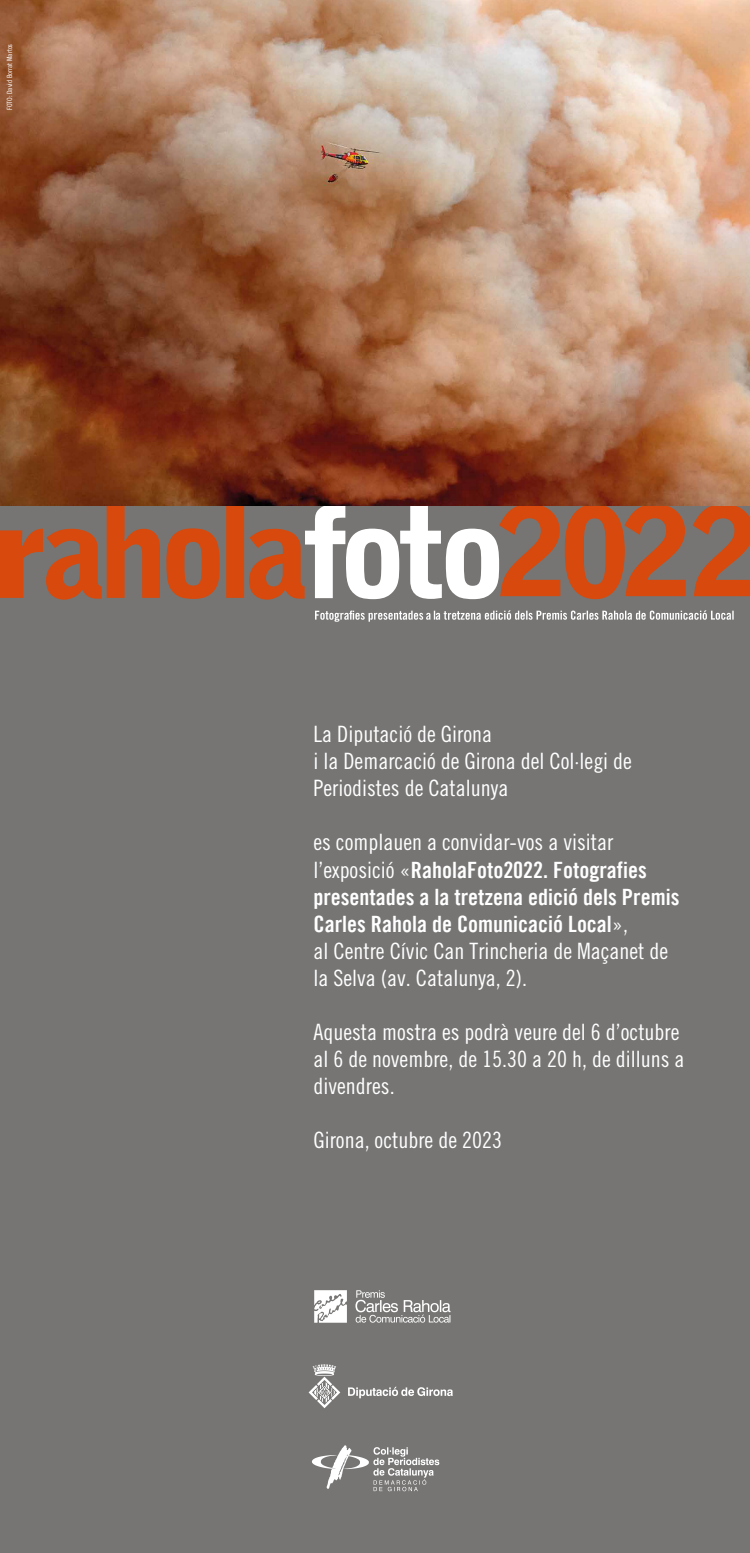
<style>
.page{position:relative;width:750px;height:1553px;background:#767574}
.page>*{position:absolute;margin:0;border:0;box-sizing:border-box;transform-origin:0 0}
.t1{font:22.5px/27px "Trade Gothic LT Std Cn 18";color:#fff}
.t2{font:22.5px/27px "Trade Gothic LT Bold Cond Twenty";color:#fff}
.t3{font:7.25px "Trade Gothic LT Std Cn 18";color:#fff}
.s1{font-family:"Trade Gothic LT Std Cn 18"}
</style>
<div class="page">
<svg style="left:0;top:506px;width:686px;height:94px"></svg>
<svg style="left:693px;top:506px;width:57px;height:90px"></svg>
<svg style="left:315px;top:610px;width:419px;height:12px"></svg>
<img style="left:0;top:0;width:750px;height:506px">
<svg style="left:355px;top:1290px;width:96px;height:33px"></svg>
<svg style="left:314px;top:1290px;width:33px;height:33px"></svg>
<svg style="left:312px;top:1445px;width:127px;height:46px"></svg>
<svg style="left:309px;top:1364px;width:31px;height:44px"></svg>
<svg style="left:348px;top:1387px;width:105px;height:11px"></svg>
<p class="t3" style="left:5px;top:110px;width:68px;rotate:-90deg">FOTO: David Borrat Martos</p>
<p class="t1" style="left:313px;top:721px;width:320px">La Diputació de Girona<br>i la Demarcació de Girona del Col·legi de<br>Periodistes de Catalunya</p>
<p class="t1" style="left:313px;top:829px;width:301px">es complauen a convidar-vos a visitar</p>
<p class="t2" style="left:313px;top:856px;width:368px"><span class="s1">l’exposició «</span>RaholaFoto2022. Fotografies presentades a la tretzena edició dels Premis<br>Carles Rahola de Comunicació Local<span class="s1">»,</span></p>
<p class="t1" style="left:313px;top:937px;width:356px">al Centre Cívic Can Trincheria de Maçanet de la Selva (av. Catalunya, 2).</p>
<p class="t1" style="left:313px;top:1018px;width:373px">Aquesta mostra es podrà veure del 6 d’octubre al 6 de novembre, de 15.30 a 20 h, de dilluns a divendres.</p>
<p class="t1" style="left:313px;top:1126px;width:190px">Girona, octubre de 2023</p>
</div>
